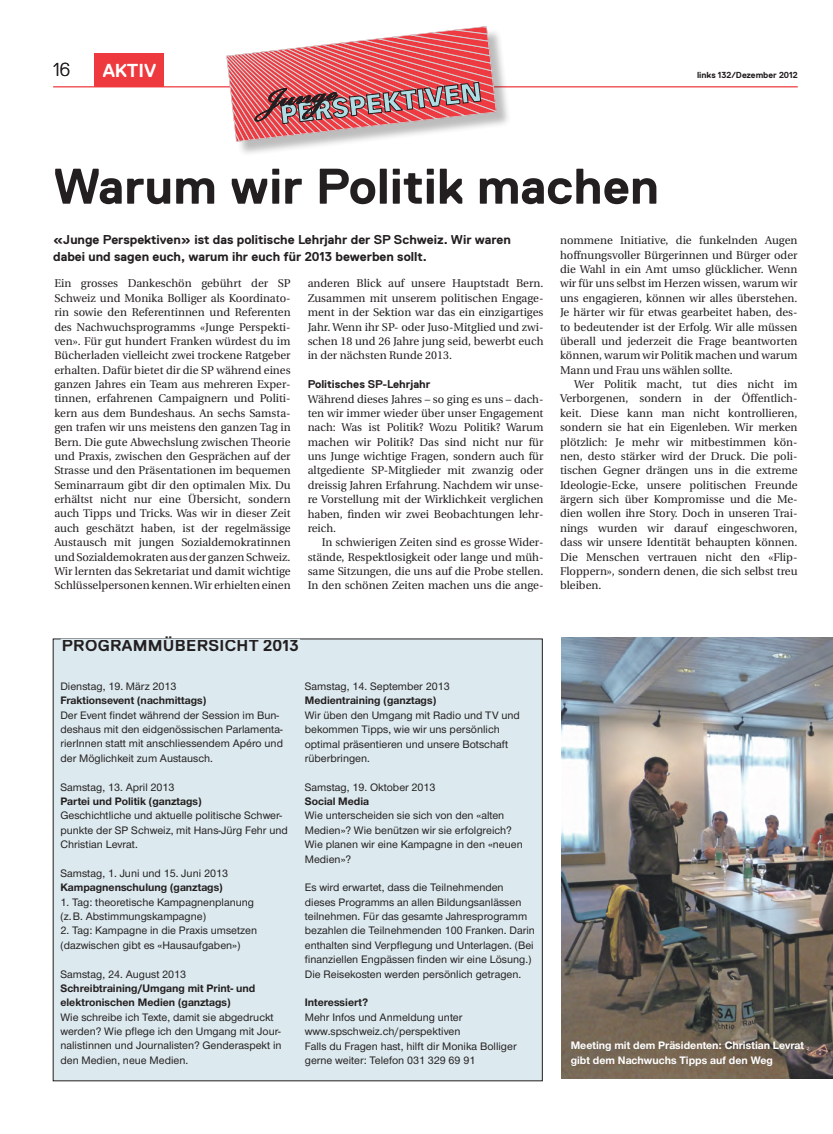
<style>
.page{position:relative;width:833px;height:1134px;background:#fff}
.page>*{position:absolute;margin:0;border:0;box-sizing:border-box;transform-origin:0 0}
.t1{font:700 50px "Replica";color:#231f20}
.t2{font:700 18.75px "Replica";color:#fff}
.t3{font:300 18.75px "Replica";color:#231f20}
.t4{font:700 16.25px "Replica";letter-spacing:.02em;color:#231f20}
.t5{font:700 12.75px/16.2px "Replica";color:#231f20}
.t6{font:11.25px/14.4px "Utopia";color:#231f20;text-align:justify}
.t7{font:500 11.25px/14.4px "Nimbus San Nov";color:#231f20}
.t8{font:700 11.25px/14.4px "Nimbus San Nov";color:#231f20}
.t9{font:700 11.25px/14.4px "Nimbus San Nov";color:#fff}
.t10{font:700 11.25px "Replica";color:#231f20}
.t11{font:700 8.75px "Replica";color:#231f20}
</style>
<div class="page">
<div style="left:94px;top:53px;width:70px;height:34px;background:#ee3a3e"></div>
<hr style="left:53px;top:86px;width:744px;height:1px;background:#ee3a3e">
<img style="left:562px;top:638px;width:271px;height:441px">
<div style="left:53px;top:639px;width:489px;height:442px;background:#dce9ee"></div>
<div style="left:228px;top:28px;width:284px;height:129px;background:#231f20;opacity:.3"></div>
<svg style="left:226px;top:26px;width:270px;height:116px"></svg>
<h2 class="t3" style="left:53px;top:59px;width:18px">16</h2>
<h2 class="t2" style="left:103px;top:60px;width:55px">aktiv</h2>
<p class="t11" style="left:697px;top:70px;width:102px">links 132/Dezember 2012</p>
<h1 class="t1" style="left:53px;top:159px;width:607px">Warum wir Politik machen</h1>
<p class="t5" style="left:53px;top:232px;width:459px">«Junge Perspektiven» ist das politische Lehrjahr der SP Schweiz. Wir waren dabei und sagen euch, warum ihr euch für 2013 bewerben sollt.</p>
<p class="t6" style="left:54px;top:277px;width:238px;text-align:left">Ein grosses Dankeschön gebührt der SP Schweiz und Monika Bolliger als Koordinato&shy;rin sowie den Referentinnen und Referenten des Nachwuchsprogramms «Junge Perspekti&shy;ven». Für gut hundert Franken würdest du im Bücherladen vielleicht zwei trockene Ratgeber erhalten. Dafür bietet dir die SP während eines ganzen Jahres ein Team aus mehreren Exper&shy;tinnen, erfahrenen Campaignern und Politi&shy;kern aus dem Bundeshaus. An sechs Samsta&shy;gen trafen wir uns meistens den ganzen Tag in Bern. Die gute Abwechslung zwischen Theorie und Praxis, zwischen den Gesprächen auf der Strasse und den Präsentationen im bequemen Seminarraum gibt dir den optimalen Mix. Du erhältst nicht nur eine Übersicht, sondern auch Tipps und Tricks. Was wir in dieser Zeit auch geschätzt haben, ist der regelmässige Austausch mit jungen Sozialdemokratinnen und Sozialdemokraten aus der ganzen Schweiz.<br>Wir lernten das Sekretariat und damit wichtige Schlüsselpersonen kennen. Wir erhielten einen</p>
<p class="t6" style="left:308px;top:277px;width:237px">anderen Blick auf unsere Hauptstadt Bern.<br>Zusammen mit unserem politischen Engage&shy;ment in der Sektion war das ein einzigartiges Jahr. Wenn ihr SP- oder Juso-Mitglied und zwi&shy;schen 18 und 26 Jahre jung seid, bewerbt euch in der nächsten Runde 2013.</p>
<p class="t6" style="left:560px;top:233px;width:239px">nommene Initiative, die funkelnden Augen hoffnungsvoller Bürgerinnen und Bürger oder die Wahl in ein Amt umso glücklicher. Wenn wir für uns selbst im Herzen wissen, warum wir uns engagieren, können wir alles überstehen.<br>Je härter wir für etwas gearbeitet haben, des&shy;to bedeutender ist der Erfolg. Wir alle müssen überall und jederzeit die Frage beantworten können, warum wir Politik machen und warum Mann und Frau uns wählen sollte.</p>
<p class="t6" style="left:560px;top:377px;width:239px;text-indent:14px">Wer Politik macht, tut dies nicht im Verborgenen, sondern in der Öffentlich&shy;keit. Diese kann man nicht kontrollieren, sondern sie hat ein Eigenleben. Wir merken plötzlich: Je mehr wir mitbestimmen kön&shy;nen, desto stärker wird der Druck. Die poli&shy;tischen Gegner drängen uns in die extreme Ideologie-Ecke, unsere politischen Freunde ärgern sich über Kompromisse und die Me&shy;dien wollen ihre Story. Doch in unseren Trai&shy;nings wurden wir darauf eingeschworen, dass wir unsere Identität behaupten können.<br>Die Menschen vertrauen nicht den «Flip-Floppern», sondern denen, die sich selbst treu bleiben.</p>
<p class="t10" style="left:308px;top:378px;width:124px">Politisches SP-Lehrjahr</p>
<p class="t6" style="left:308px;top:392px;width:237px">Während dieses Jahres – so ging es uns – dach&shy;ten wir immer wieder über unser Engagement nach: Was ist Politik? Wozu Politik? Warum machen wir Politik? Das sind nicht nur für uns Junge wichtige Fragen, sondern auch für altgediente SP-Mitglieder mit zwanzig oder dreissig Jahren Erfahrung. Nachdem wir unse&shy;re Vorstellung mit der Wirklichkeit verglichen haben, finden wir zwei Beobachtungen lehr&shy;reich.</p>
<p class="t6" style="left:308px;top:535px;width:237px;text-indent:14px">In schwierigen Zeiten sind es grosse Wider&shy;stände, Respektlosigkeit oder lange und müh&shy;same Sitzungen, die uns auf die Probe stellen.<br>In den schönen Zeiten machen uns die ange-</p>
<h3 class="t4" style="left:62px;top:637px;width:85px">Programmüb</h3>
<h3 class="t4" style="left:186px;top:637px;width:114px">ersicht 2013</h3>
<p class="t7" style="left:60px;top:679px;width:118px">Dienstag, 19. März 2013</p>
<p class="t8" style="left:60px;top:693px;width:147px">Fraktionsevent (nachmittags)</p>
<p class="t7" style="left:60px;top:708px;width:224px">Der Event findet während der Session im Bun&shy;deshaus mit den eidgenössischen Parlamenta&shy;rierInnen statt mit anschliessendem Apéro und der Möglichkeit zum Austausch.</p>
<p class="t7" style="left:60px;top:780px;width:116px">Samstag, 13. April 2013</p>
<p class="t8" style="left:60px;top:794px;width:143px">Partei und Politik (ganztags)</p>
<p class="t7" style="left:60px;top:808px;width:229px">Geschichtliche und aktuelle politische Schwer&shy;punkte der SP Schweiz, mit Hans-Jürg Fehr und<br>Christian Levrat.</p>
<p class="t7" style="left:60px;top:866px;width:169px">Samstag, 1. Juni und 15. Juni 2013</p>
<p class="t8" style="left:60px;top:880px;width:164px">Kampagnenschulung (ganztags)</p>
<p class="t7" style="left:60px;top:895px;width:195px">1. Tag: theoretische Kampagnenplanung (z.B. Abstimmungskampagne)</p>
<p class="t7" style="left:60px;top:923px;width:198px">2. Tag: Kampagne in die Praxis umsetzen (dazwischen gibt es «Hausaufgaben»)</p>
<p class="t7" style="left:60px;top:966px;width:127px">Samstag, 24. August 2013</p>
<p class="t8" style="left:60px;top:981px;width:196px">Schreibtraining/Umgang mit Print- und elektronischen Medien (ganztags)</p>
<p class="t7" style="left:60px;top:1010px;width:223px">Wie schreibe ich Texte, damit sie abgedruckt werden? Wie pflege ich den Umgang mit Jour&shy;nalistinnen und Journalisten? Genderaspekt in den Medien, neue Medien.</p>
<p class="t7" style="left:305px;top:679px;width:146px">Samstag, 14. September 2013</p>
<p class="t8" style="left:305px;top:693px;width:133px">Medientraining (ganztags)</p>
<p class="t7" style="left:305px;top:708px;width:217px">Wir üben den Umgang mit Radio und TV und bekommen Tipps, wie wir uns persönlich optimal präsentieren und unsere Botschaft rüberbringen.</p>
<p class="t7" style="left:305px;top:780px;width:132px">Samstag, 19. Oktober 2013</p>
<p class="t8" style="left:305px;top:794px;width:66px">Social Media</p>
<p class="t7" style="left:305px;top:808px;width:219px">Wie unterscheiden sie sich von den «alten Medien»? Wie benützen wir sie erfolgreich?<br>Wie planen wir eine Kampagne in den «neuen Medien»?</p>
<p class="t7" style="left:305px;top:880px;width:232px">Es wird erwartet, dass die Teilnehmenden dieses Programms an allen Bildungsanlässen teilnehmen. Für das gesamte Jahresprogramm bezahlen die Teilnehmenden 100 Franken. Darin enthalten sind Verpflegung und Unterlagen. (Bei finanziellen Engpässen finden wir eine Lösung.)<br>Die Reisekosten werden persönlich getragen.</p>
<p class="t8" style="left:305px;top:995px;width:65px">Interessiert?</p>
<p class="t7" style="left:305px;top:1010px;width:213px">Mehr Infos und Anmeldung unter www.spschweiz.ch/perspektiven<br>Falls du Fragen hast, hilft dir Monika Bolliger gerne weiter: Telefon 031 329 69 91</p>
<p class="t9" style="left:570px;top:1038px;width:235px">Meeting mit dem Präsidenten: Christian Levrat gibt dem Nachwuchs Tipps auf den Weg</p>
</div>
